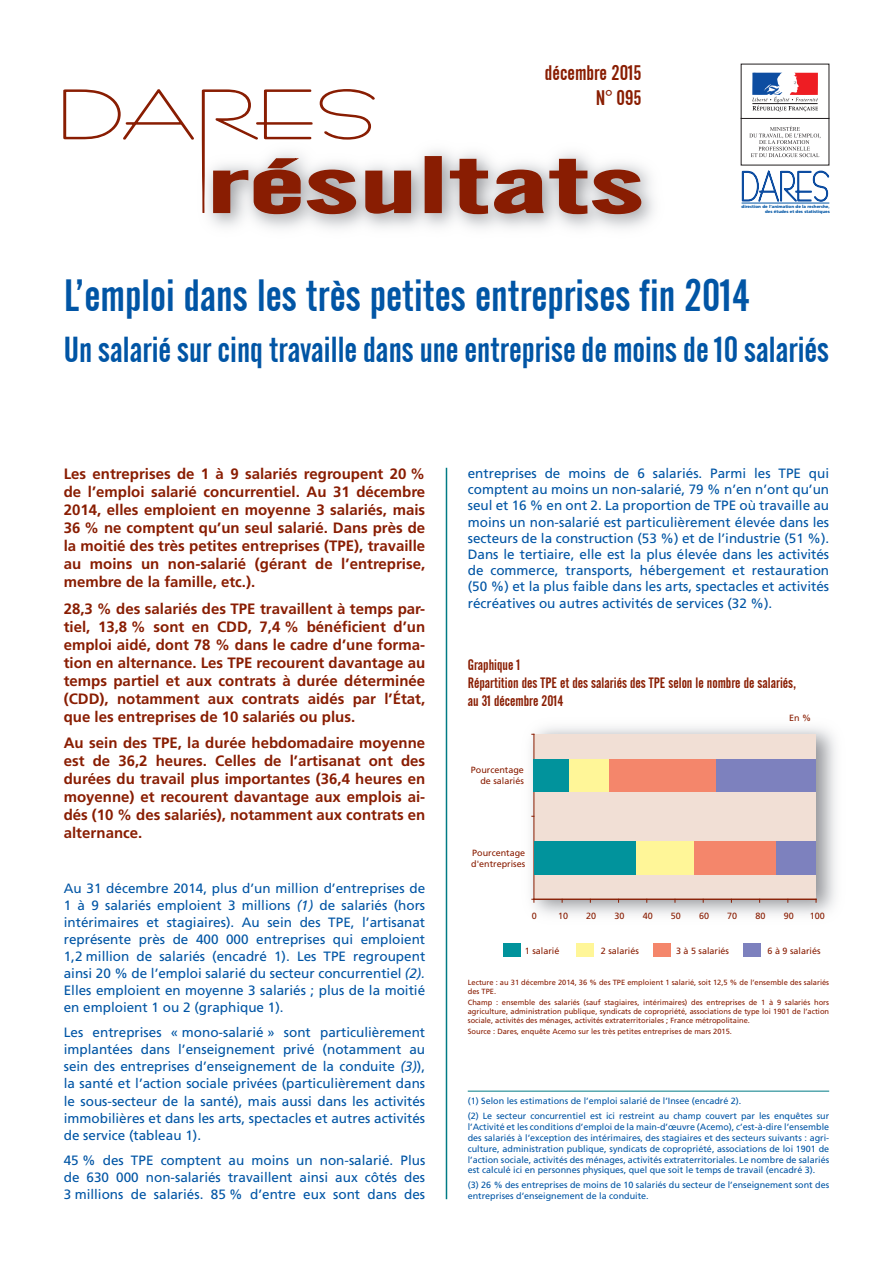
<style>
.page{position:relative;width:893px;height:1263px;background:#fff}
.page>*{position:absolute;margin:0;border:0;box-sizing:border-box;transform-origin:0 0}
.t1{font:78.6px "Alternate Gothic No 2 BT";color:#891d02;scale:2.03 1}
.t2{font:45px "Alternate Gothic No 2 BT";color:#0155a5}
.t3{font:36px "Alternate Gothic No 2 BT";color:#0155a5}
.t4{font:21px/25.2px "Alternate Gothic No 2 BT";color:#891d02;text-align:right}
.t5{font:700 15px/18px "Frutiger";color:#891d02;text-align:justify}
.t6{font:15px/18px "Alternate Gothic No 2 BT";color:#891d02}
.t7{font:13.5px/17.1px "Frutiger";color:#0155a5;text-align:justify}
.t8{font:9px/10.8px "Frutiger";color:#0155a5}
.t9{font:9px/10.8px "Frutiger";color:#891d02}
.t10{font:7.5px/9px "Frutiger";color:#891d02}
.t11{font:900 4.2px/5.1px "Frutiger";color:#0155a5;text-align:right}
.s1{font-style:italic}
</style>
<div class="page">
<svg style="left:749px;top:126px;width:72px;height:31px"></svg>
<div style="left:741px;top:64px;width:88px;height:55px;border:1px solid #231f20"></div>
<svg style="left:752px;top:73px;width:66px;height:38px"></svg>
<svg style="left:741px;top:170px;width:88px;height:32px"></svg>
<hr style="left:742px;top:203px;width:87px;height:1px;background:#0155a5">
<hr style="left:446px;top:468px;width:1px;height:731px;background:#007b85">
<hr style="left:468px;top:1091px;width:361px;height:1px;background:#007b85">
<img style="left:209px;top:150px;width:445px;height:79px">
<div style="left:425px;top:156px;width:17px;height:57px;border:2px solid #891d02"></div>
<svg style="left:449px;top:158px;width:193px;height:57px;background:#c5b8b7"></svg>
<svg style="left:63px;top:89px;width:131px;height:51px"></svg>
<svg style="left:201px;top:89px;width:211px;height:126px"></svg>
<img style="left:531px;top:727px;width:305px;height:188px">
<div style="left:534px;top:734px;width:282px;height:165px;background:#f1dfd5"></div>
<hr style="left:534px;top:734px;width:1px;height:165px;background:#891d02">
<div style="left:534px;top:841px;width:102px;height:34px;background:#01939c"></div>
<div style="left:534px;top:759px;width:35px;height:33px;background:#01939c"></div>
<div style="left:636px;top:841px;width:58px;height:34px;background:#fff698"></div>
<div style="left:569px;top:759px;width:41px;height:33px;background:#fff698"></div>
<div style="left:694px;top:841px;width:82px;height:34px;background:#f4866b"></div>
<div style="left:610px;top:759px;width:106px;height:33px;background:#f4866b"></div>
<div style="left:776px;top:841px;width:40px;height:34px;background:#7d81be"></div>
<div style="left:716px;top:759px;width:100px;height:33px;background:#7d81be"></div>
<hr style="left:534px;top:899px;width:282px;height:1px;background:#891d02">
<div style="left:503px;top:942px;width:18px;height:14px;background:#01939c"></div>
<div style="left:576px;top:942px;width:18px;height:14px;background:#fff698"></div>
<div style="left:653px;top:942px;width:18px;height:14px;background:#f4866b"></div>
<div style="left:744px;top:942px;width:17px;height:14px;background:#7d81be"></div>
<h3 class="t4" style="left:545px;top:60px;width:98px">décembre 2015<br>N° 095</h3>
<h1 class="t1" style="left:206px;top:141px;width:217px">résultats</h1>
<p class="t11" style="left:741px;top:204px;width:90px">direction de l’animation de la recherche, des études et des statistiques</p>
<h2 class="t2" style="left:64px;top:270px;width:688px">L’emploi dans les très petites entreprises fin 2014</h2>
<h3 class="t3" style="left:64px;top:330px;width:767px">Un salarié sur cinq travaille dans une entreprise de moins de 10 salariés</h3>
<p class="t5" style="left:64px;top:465px;width:363px">Les entreprises de 1 à 9 salariés regroupent 20 % de l’emploi salarié concurrentiel. Au 31 décembre 2014, elles emploient en moyenne 3 salariés, mais 36 % ne comptent qu’un seul salarié. Dans près de la moitié des très petites entreprises (TPE), travaille au moins un non-salarié (gérant de l’entreprise, membre de la famille, etc.).</p>
<p class="t5" style="left:64px;top:599px;width:363px">28,3 % des salariés des TPE travaillent à temps par&shy;tiel, 13,8 % sont en CDD, 7,4 % bénéficient d’un emploi aidé, dont 78 % dans le cadre d’une forma&shy;tion en alternance. Les TPE recourent davantage au temps partiel et aux contrats à durée déterminée (CDD), notamment aux contrats aidés par l’État, que les entreprises de 10 salariés ou plus.</p>
<p class="t5" style="left:64px;top:734px;width:363px">Au sein des TPE, la durée hebdomadaire moyenne est de 36,2 heures. Celles de l’artisanat ont des durées du travail plus importantes (36,4 heures en moyenne) et recourent davantage aux emplois ai&shy;dés (10 % des salariés), notamment aux contrats en alternance.</p>
<p class="t7" style="left:64px;top:879px;width:363px">Au 31 décembre 2014, plus d’un million d’entreprises de 1 à 9 salariés emploient 3 millions <span class="s1">(1)</span> de salariés (hors intérimaires et stagiaires). Au sein des TPE, l’artisanat représente près de 400 000 entreprises qui emploient 1,2 million de salariés (encadré 1). Les TPE regroupent ainsi 20 % de l’emploi salarié du secteur concurrentiel <span class="s1">(2).<br></span>Elles emploient en moyenne 3 salariés ; plus de la moitié en emploient 1 ou 2 (graphique 1).</p>
<p class="t7" style="left:64px;top:1024px;width:363px">Les entreprises « mono-salarié » sont particulièrement implantées dans l’enseignement privé (notamment au sein des entreprises d’enseignement de la conduite <span class="s1">(3)</span>), la santé et l’action sociale privées (particulièrement dans le sous-secteur de la santé), mais aussi dans les activités immobilières et dans les arts, spectacles et autres activités de service (tableau 1).</p>
<p class="t7" style="left:64px;top:1152px;width:363px">45 % des TPE comptent au moins un non-salarié. Plus de 630 000 non-salariés travaillent ainsi aux côtés des 3 millions de salariés. 85 % d’entre eux sont dans des</p>
<p class="t7" style="left:468px;top:465px;width:363px;line-height:16.2px">entreprises de moins de 6 salariés. Parmi les TPE qui comptent au moins un non-salarié, 79 % n’en n’ont qu’un seul et 16 % en ont 2. La proportion de TPE où travaille au moins un non-salarié est particulièrement élevée dans les secteurs de la construction (53 %) et de l’industrie (51 %).<br>Dans le tertiaire, elle est la plus élevée dans les activités de commerce, transports, hébergement et restauration (50 %) et la plus faible dans les arts, spectacles et activités récréatives ou autres activités de services (32 %).</p>
<p class="t6" style="left:468px;top:656px;width:330px">Graphique 1<br>Répartition des TPE et des salariés des TPE selon le nombre de salariés, au 31 décembre 2014</p>
<p class="t9" style="left:471px;top:764px;width:55px;text-align:right">Pourcentage de salariés</p>
<p class="t9" style="left:471px;top:847px;width:56px">Pourcentage d'entreprises</p>
<p class="t9" style="left:789px;top:713px;width:24px">En %</p>
<p class="t9" style="left:532px;top:911px;width:7px">0</p>
<p class="t9" style="left:558px;top:911px;width:12px">10</p>
<p class="t9" style="left:586px;top:911px;width:12px">20</p>
<p class="t9" style="left:614px;top:911px;width:12px">30</p>
<p class="t9" style="left:643px;top:911px;width:12px">40</p>
<p class="t9" style="left:671px;top:911px;width:12px">50</p>
<p class="t9" style="left:699px;top:911px;width:12px">60</p>
<p class="t9" style="left:727px;top:911px;width:12px">70</p>
<p class="t9" style="left:755px;top:911px;width:12px">80</p>
<p class="t9" style="left:784px;top:911px;width:12px">90</p>
<p class="t9" style="left:810px;top:911px;width:17px">100</p>
<p class="t9" style="left:525px;top:945px;width:36px">1 salarié</p>
<p class="t9" style="left:601px;top:945px;width:40px">2 salariés</p>
<p class="t9" style="left:676px;top:945px;width:55px">3 à 5 salariés</p>
<p class="t9" style="left:767px;top:945px;width:55px">6 à 9 salariés</p>
<p class="t10" style="left:468px;top:978px;width:363px">Lecture : au 31 décembre 2014, 36 % des TPE emploient 1 salarié, soit 12,5 % de l’ensemble des salariés des TPE.</p>
<p class="t10" style="left:468px;top:998px;width:363px;text-align:justify">Champ : ensemble des salariés (sauf stagiaires, intérimaires) des entreprises de 1 à 9 salariés hors agriculture, administration publique, syndicats de copropriété, associations de type loi 1901 de l’action sociale, activités des ménages, activités extraterritoriales ; France métropolitaine.</p>
<p class="t10" style="left:468px;top:1027px;width:266px">Source : Dares, enquête Acemo sur les très petites entreprises de mars 2015.</p>
<p class="t8" style="left:468px;top:1094px;width:363px;line-height:15px">(1) Selon les estimations de l’emploi salarié de l’Insee (encadré 2).<br>(2) Le secteur concurrentiel est ici restreint au champ couvert par les enquêtes sur</p>
<p class="t8" style="left:468px;top:1122px;width:363px;text-align:justify">l’Activité et les conditions d’emploi de la main-d’œuvre (Acemo), c’est-à-dire l’ensemble des salariés à l’exception des intérimaires, des stagiaires et des secteurs suivants : agri&shy;culture, administration publique, syndicats de copropriété, associations de loi 1901 de l’action sociale, activités des ménages, activités extraterritoriales. Le nombre de salariés est calculé ici en personnes physiques, quel que soit le temps de travail (encadré 3).</p>
<p class="t8" style="left:468px;top:1180px;width:363px">(3) 26 % des entreprises de moins de 10 salariés du secteur de l’enseignement sont des entreprises d’enseignement de la conduite.</p>
</div>
